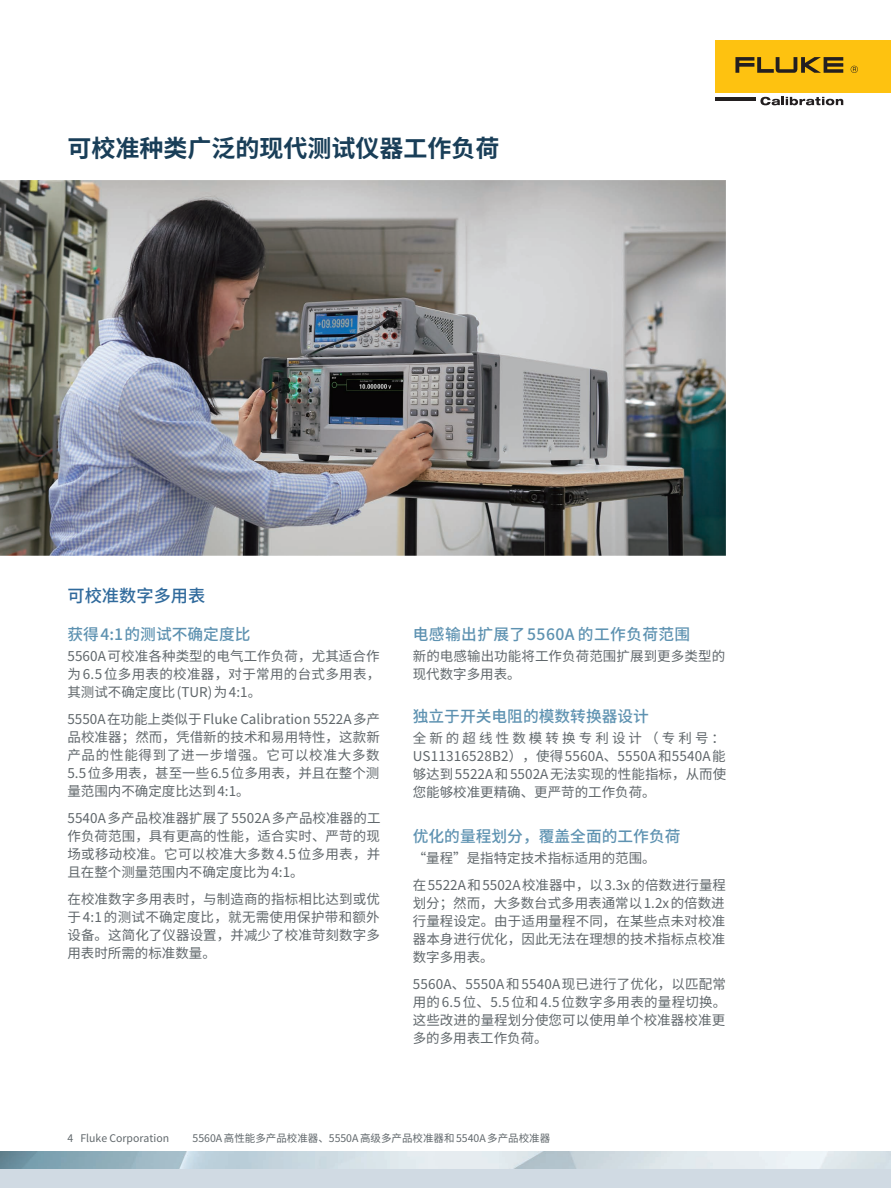
<style>
.page{position:relative;width:891px;height:1188px;background:#fff}
.page>*{position:absolute;margin:0;border:0;box-sizing:border-box;transform-origin:0 0}
.t1{font:700 24px "Source Han Sans CN";color:#193e58}
.t2{font:500 17.25px "Source Han Sans CN";color:#306a9c}
.t3{font:500 15.75px "Source Han Sans CN";color:#5e92b1}
.t4{font:500 15.75px "Source Han Sans CN";letter-spacing:.025em;color:#5e92b1}
.t5{font:13.5px/18px "Source Han Sans CN";letter-spacing:.005em;color:#60676b;text-align:justify}
.t6{font:10.5px "Source Han Sans CN";color:#60676b}
</style>
<div class="page">
<img style="left:0;top:1152px;width:891px;height:18px">
<div style="left:0;top:1170px;width:891px;height:18px;background:#d0dae3"></div>
<div style="left:716px;top:40px;width:175px;height:53px;background:#fec210"></div>
<svg style="left:735px;top:57px;width:108px;height:16px"></svg>
<svg style="left:851px;top:66px;width:7px;height:7px"></svg>
<hr style="left:716px;top:97px;width:40px;height:4px;background:#231f20">
<svg style="left:760px;top:97px;width:83px;height:8px"></svg>
<img style="left:0;top:180px;width:725px;height:375px">
<h1 class="t1" style="left:68px;top:135px;width:434px">可校准种类广泛的现代测试仪器工作负荷</h1>
<p class="t2" style="left:67px;top:586px;width:140px">可校准数字多用表</p>
<p class="t3" style="left:67px;top:625px;width:185px">获得 4:1 的测试不确定度比</p>
<p class="t5" style="left:67px;top:647px;width:315px">5560A 可校准各种类型的电气工作负荷，尤其适合作为 6.5 位多用表的校准器，对于常用的台式多用表，其测试不确定度比 (TUR) 为 4:1。</p>
<p class="t5" style="left:67px;top:710px;width:314px">5550A 在功能上类似于 Fluke Calibration 5522A 多产品校准器；然而，凭借新的技术和易用特性，这款新产品的性能得到了进一步增强。它可以校准大多数5.5 位多用表，甚至一些 6.5 位多用表，并且在整个测量范围内不确定度比达到 4:1。</p>
<p class="t5" style="left:67px;top:809px;width:315px">5540A 多产品校准器扩展了 5502A 多产品校准器的工作负荷范围，具有更高的性能，适合实时、严苛的现场或移动校准。它可以校准大多数 4.5 位多用表，并且在整个测量范围内不确定度比为 4:1。</p>
<p class="t5" style="left:67px;top:890px;width:314px">在校准数字多用表时，与制造商的指标相比达到或优于 4:1 的测试不确定度比，就无需使用保护带和额外设备。这简化了仪器设置，并减少了校准苛刻数字多用表时所需的标准数量。</p>
<p class="t4" style="left:413px;top:625px;width:279px">电感输出扩展了 5560A 的工作负荷范围</p>
<p class="t5" style="left:413px;top:647px;width:314px">新的电感输出功能将工作负荷范围扩展到更多类型的现代数字多用表。</p>
<p class="t3" style="left:413px;top:708px;width:238px">独立于开关电阻的模数转换器设计</p>
<p class="t5" style="left:413px;top:730px;width:315px">全新的超线性数模转换专利设计（专利号：US11316528B2），使得 5560A、5550A 和5540A 能够达到 5522A 和 5502A 无法实现的性能指标，从而使您能够校准更精确、更严苛的工作负荷。</p>
<p class="t3" style="left:413px;top:827px;width:269px">优化的量程划分，覆盖全面的工作负荷</p>
<p class="t5" style="left:413px;top:845px;width:315px;line-height:27px">“量程”是指特定技术指标适用的范围。<br>在 5522A 和 5502A 校准器中，以 3.3x 的倍数进行量程</p>
<p class="t5" style="left:413px;top:894px;width:314px">划分；然而，大多数台式多用表通常以 1.2x 的倍数进行量程设定。由于适用量程不同，在某些点未对校准器本身进行优化，因此无法在理想的技术指标点校准数字多用表。</p>
<p class="t5" style="left:413px;top:975px;width:315px">5560A、5550A 和 5540A 现已进行了优化，以匹配常用的 6.5 位、5.5 位和 4.5 位数字多用表的量程切换。这些改进的量程划分使您可以使用单个校准器校准更多的多用表工作负荷。</p>
<p class="t6" style="left:68px;top:1132px;width:103px">4 Fluke Corporation</p>
<p class="t6" style="left:193px;top:1132px;width:359px">5560A 高性能多产品校准器、5550A 高级多产品校准器和 5540A 多产品校准器</p>
</div>
